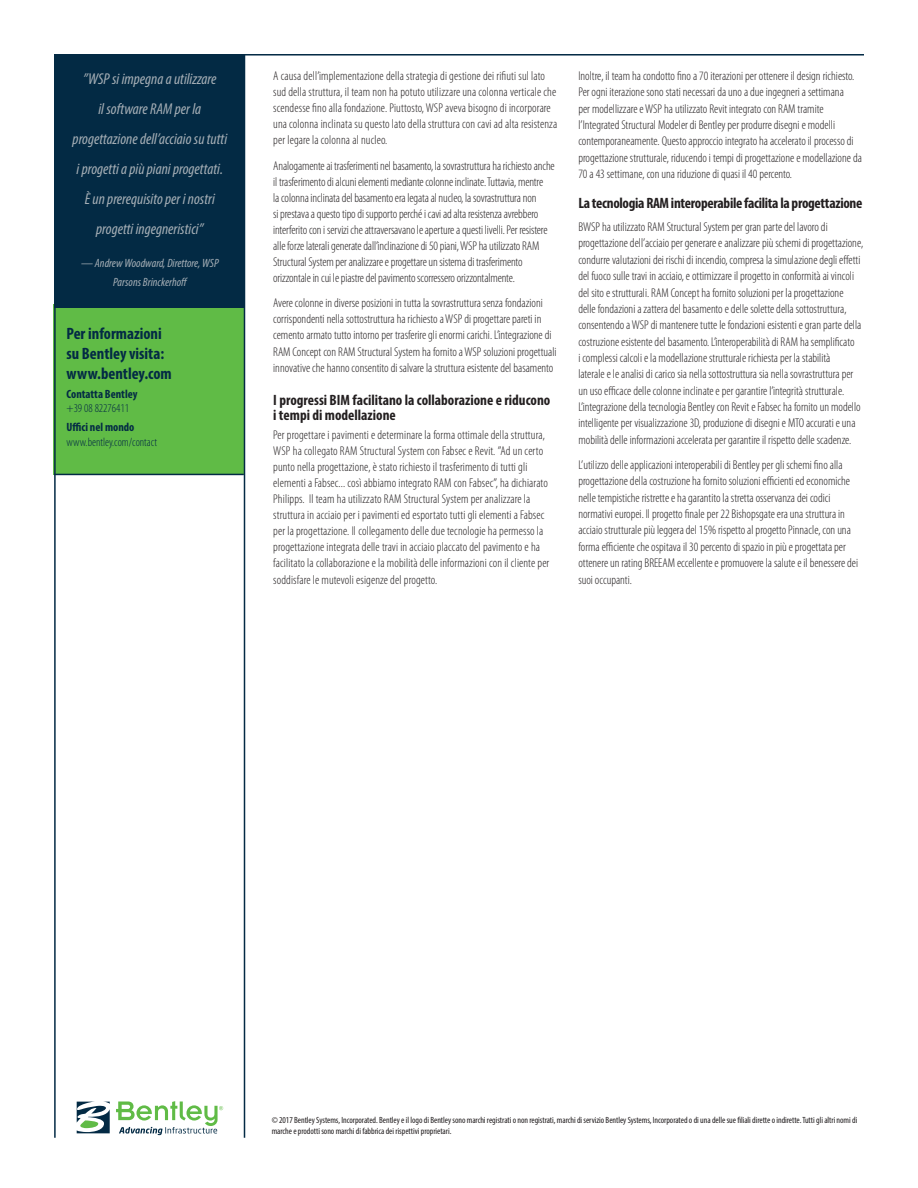
<style>
.page{position:relative;width:918px;height:1188px;background:#fff}
.page>*{position:absolute;margin:0;border:0;box-sizing:border-box;transform-origin:0 0}
.S__Sidebar_Header_B{font:700 condensed 16.5px/19.8px "Myriad Pro";color:#032a44}
.P__Blue_Sidebar_Cal{font:italic condensed 15.75px/30px "Myriad Pro";color:#a6afb6;text-align:center}
.S__Body_Sub-Heads{font:700 condensed 15px/15.3px "Myriad Pro";color:#231f20}
.S__Body_copy{font:700 condensed 15px "Myriad Pro";letter-spacing:-.02em;color:#231f20}
.S__Body_copy-2{font:300 condensed 12.75px/16.4px "Myriad Pro";color:#231f20}
.S__Sidebar_body_Blu{font:300 condensed 12px/14.4px "Myriad Pro";color:#032a44}
.P__Blue_Sidebar_Cal-2{font:italic condensed 12px/19.5px "Myriad Pro";color:#a6afb6;text-align:center}
.S__Sidebar_sub-head{font:700 condensed 12px "Myriad Pro";color:#032a44}
.S__Legal_text{font:condensed 9px/10.8px "Myriad Pro";letter-spacing:-.005em;color:#231f20}
.s1{font-weight:700}
</style>
<div class="page">
<div style="left:53px;top:305px;width:191px;height:170px;background:#60bb46"></div>
<hr style="left:54px;top:474px;width:190px;height:1px;background:#032a44">
<div style="left:55px;top:54px;width:190px;height:254px;background:#032a44"></div>
<hr style="left:244px;top:54px;width:1px;height:1084px;background:#032a44">
<hr style="left:54px;top:54px;width:2px;height:1084px;background:#032a44">
<hr style="left:56px;top:54px;width:808px;height:2px;background:#032a44">
<svg style="left:77px;top:1102px;width:33px;height:31px"></svg>
<svg style="left:116px;top:1101px;width:107px;height:34px"></svg>
<p class="P__Blue_Sidebar_Cal" style="left:73px;top:63px;width:156px">”WSP si impegna a utilizzare<br>il software RAM per la progettazione dell’acciaio su tutti i progetti a più piani progettati.<br>È un prerequisito per i nostri progetti ingegneristici”</p>
<p class="P__Blue_Sidebar_Cal-2" style="left:81px;top:253px;width:139px">— Andrew Woodward, Direttore, WSP<br>Parsons Brinckerhoff</p>
<p class="S__Sidebar_Header_B" style="left:67px;top:324px;width:107px">Per informazioni su Bentley visita: www.bentley.com</p>
<p class="S__Sidebar_sub-head" style="left:67px;top:386px;width:72px">Contatta Bentley</p>
<p class="S__Sidebar_body_Blu" style="left:67px;top:401px;width:64px">+39 08 82276411</p>
<p class="S__Sidebar_body_Blu" style="left:67px;top:420px;width:92px"><span class="s1">Uffici nel mondo </span>www.bentley.com/contact</p>
<p class="S__Body_copy-2" style="left:273px;top:68px;width:286px">A causa dell’implementazione della strategia di gestione dei rifiuti sul lato sud della struttura, il team non ha potuto utilizzare una colonna verticale che scendesse fino alla fondazione. Piuttosto, WSP aveva bisogno di incorporare una colonna inclinata su questo lato della struttura con cavi ad alta resistenza per legare la colonna al nucleo.</p>
<p class="S__Body_copy-2" style="left:273px;top:158px;width:283px">Analogamente ai trasferimenti nel basamento, la sovrastruttura ha richiesto anche il trasferimento di alcuni elementi mediante colonne inclinate. Tuttavia, mentre<br>la colonna inclinata del basamento era legata al nucleo, la sovrastruttura non<br>si prestava a questo tipo di supporto perché i cavi ad alta resistenza avrebbero interferito con i servizi che attraversavano le aperture a questi livelli. Per resistere alle forze laterali generate dall’inclinazione di 50 piani, WSP ha utilizzato RAM Structural System per analizzare e progettare un sistema di trasferimento orizzontale in cui le piastre del pavimento scorressero orizzontalmente.</p>
<p class="S__Body_copy-2" style="left:273px;top:295px;width:285px">Avere colonne in diverse posizioni in tutta la sovrastruttura senza fondazioni corrispondenti nella sottostruttura ha richiesto a WSP di progettare pareti in cemento armato tutto intorno per trasferire gli enormi carichi. L’integrazione di RAM Concept con RAM Structural System ha fornito a WSP soluzioni progettuali innovative che hanno consentito di salvare la struttura esistente del basamento</p>
<p class="S__Body_Sub-Heads" style="left:273px;top:392px;width:279px">I progressi BIM facilitano la collaborazione e riducono i tempi di modellazione</p>
<p class="S__Body_copy-2" style="left:273px;top:427px;width:278px">Per progettare i pavimenti e determinare la forma ottimale della struttura, WSP ha collegato RAM Structural System con Fabsec e Revit. ”Ad un certo punto nella progettazione, è stato richiesto il trasferimento di tutti gli elementi a Fabsec... così abbiamo integrato RAM con Fabsec”, ha dichiarato Philipps. Il team ha utilizzato RAM Structural System per analizzare la struttura in acciaio per i pavimenti ed esportato tutti gli elementi a Fabsec per la progettazione. Il collegamento delle due tecnologie ha permesso la progettazione integrata delle travi in acciaio placcato del pavimento e ha facilitato la collaborazione e la mobilità delle informazioni con il cliente per soddisfare le mutevoli esigenze del progetto.</p>
<p class="S__Body_copy-2" style="left:578px;top:68px;width:285px">Inoltre, il team ha condotto fino a 70 iterazioni per ottenere il design richiesto.<br>Per ogni iterazione sono stati necessari da uno a due ingegneri a settimana<br>per modellizzare e WSP ha utilizzato Revit integrato con RAM tramite l’Integrated Structural Modeler di Bentley per produrre disegni e modelli contemporaneamente. Questo approccio integrato ha accelerato il processo di progettazione strutturale, riducendo i tempi di progettazione e modellazione da 70 a 43 settimane, con una riduzione di quasi il 40 percento.</p>
<p class="S__Body_copy" style="left:578px;top:194px;width:286px">La tecnologia RAM interoperabile facilita la progettazione</p>
<p class="S__Body_copy-2" style="left:578px;top:219px;width:286px">BWSP ha utilizzato RAM Structural System per gran parte del lavoro di progettazione dell’acciaio per generare e analizzare più schemi di progettazione, condurre valutazioni dei rischi di incendio, compresa la simulazione degli effetti del fuoco sulle travi in acciaio, e ottimizzare il progetto in conformità ai vincoli del sito e strutturali. RAM Concept ha fornito soluzioni per la progettazione delle fondazioni a zattera del basamento e delle solette della sottostruttura, consentendo a WSP di mantenere tutte le fondazioni esistenti e gran parte della costruzione esistente del basamento. L’interoperabilità di RAM ha semplificato<br>i complessi calcoli e la modellazione strutturale richiesta per la stabilità<br>laterale e le analisi di carico sia nella sottostruttura sia nella sovrastruttura per un uso efficace delle colonne inclinate e per garantire l’integrità strutturale.<br>L’integrazione della tecnologia Bentley con Revit e Fabsec ha fornito un modello intelligente per visualizzazione 3D, produzione di disegni e MTO accurati e una mobilità delle informazioni accelerata per garantire il rispetto delle scadenze.</p>
<p class="S__Body_copy-2" style="left:578px;top:457px;width:281px">L’utilizzo delle applicazioni interoperabili di Bentley per gli schemi fino alla progettazione della costruzione ha fornito soluzioni efficienti ed economiche nelle tempistiche ristrette e ha garantito la stretta osservanza dei codici normativi europei. Il progetto finale per 22 Bishopsgate era una struttura in acciaio strutturale più leggera del 15% rispetto al progetto Pinnacle, con una forma efficiente che ospitava il 30 percento di spazio in più e progettata per ottenere un rating BREEAM eccellente e promuovere la salute e il benessere dei suoi occupanti.</p>
<p class="S__Legal_text" style="left:272px;top:1115px;width:587px">© 2017 Bentley Systems, Incorporated. Bentley e il logo di Bentley sono marchi registrati o non registrati, marchi di servizio Bentley Systems, Incorporated o di una delle sue filiali dirette o indirette. Tutti gli altri nomi di marche e prodotti sono marchi di fabbrica dei rispettivi proprietari.</p>
</div>
